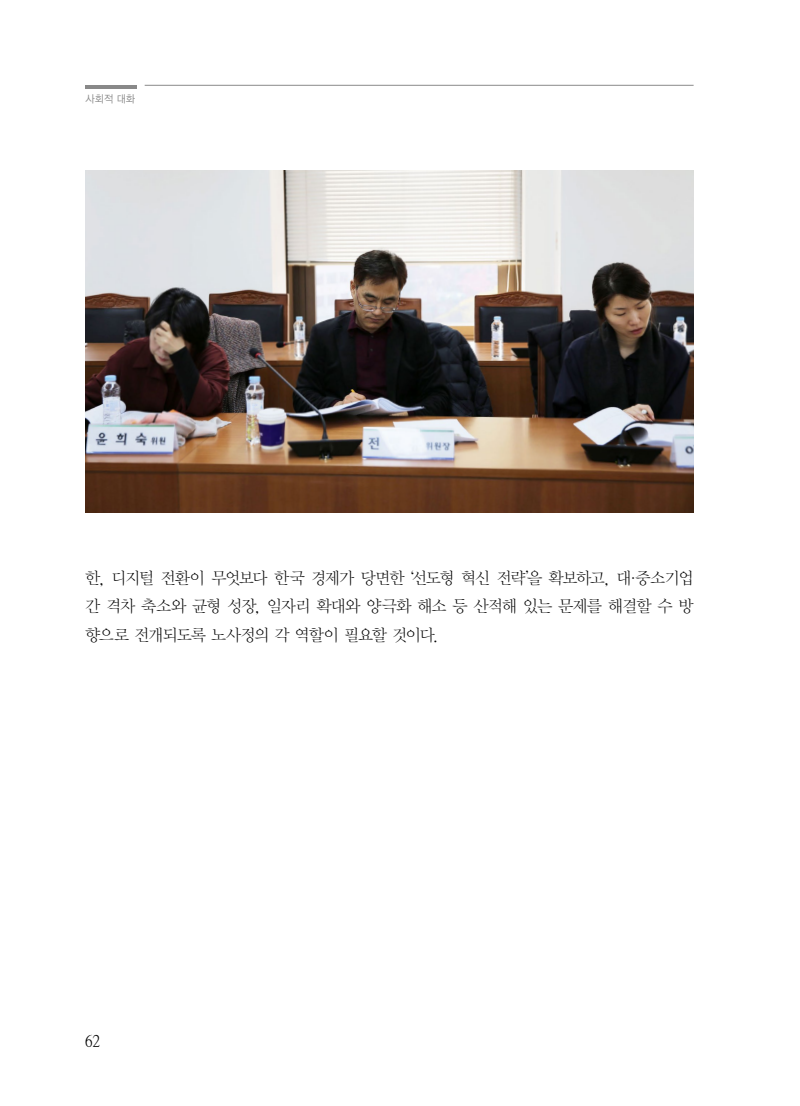
<style>
.page{position:relative;width:800px;height:1106px;background:#fff}
.page>*{position:absolute;margin:0;border:0;box-sizing:border-box;transform-origin:0 0}
.t1{font:16.5px/28.5px "YDVY Mj O31";letter-spacing:-.06em;color:#000;text-align:justify}
.t2{font:16.5px "YDVY Mj O520";color:#000}
.t3{font:10.5px "YDVYGO32";color:#898989;scale:.95 1}
</style>
<div class="page">
<img style="left:85px;top:170px;width:608px;height:342px">
<hr style="left:85px;top:85px;width:51px;height:3px;background:#898989">
<hr style="left:145px;top:85px;width:548px;height:1px;background:#898989">
<p class="t3" style="left:86px;top:93px;width:53px">사회적 대화</p>
<p class="t1" style="left:85px;top:563px;width:610px">한, 디지털 전환이 무엇보다 한국 경제가 당면한 ‘선도형 혁신 전략’을 확보하고, 대·중소기업 간 격차 축소와 균형 성장, 일자리 확대와 양극화 해소 등 산적해 있는 문제를 해결할 수 방 향으로 전개되도록 노사정의 각 역할이 필요할 것이다.</p>
<p class="t2" style="left:85px;top:1031px;width:16px">62</p>
</div>
